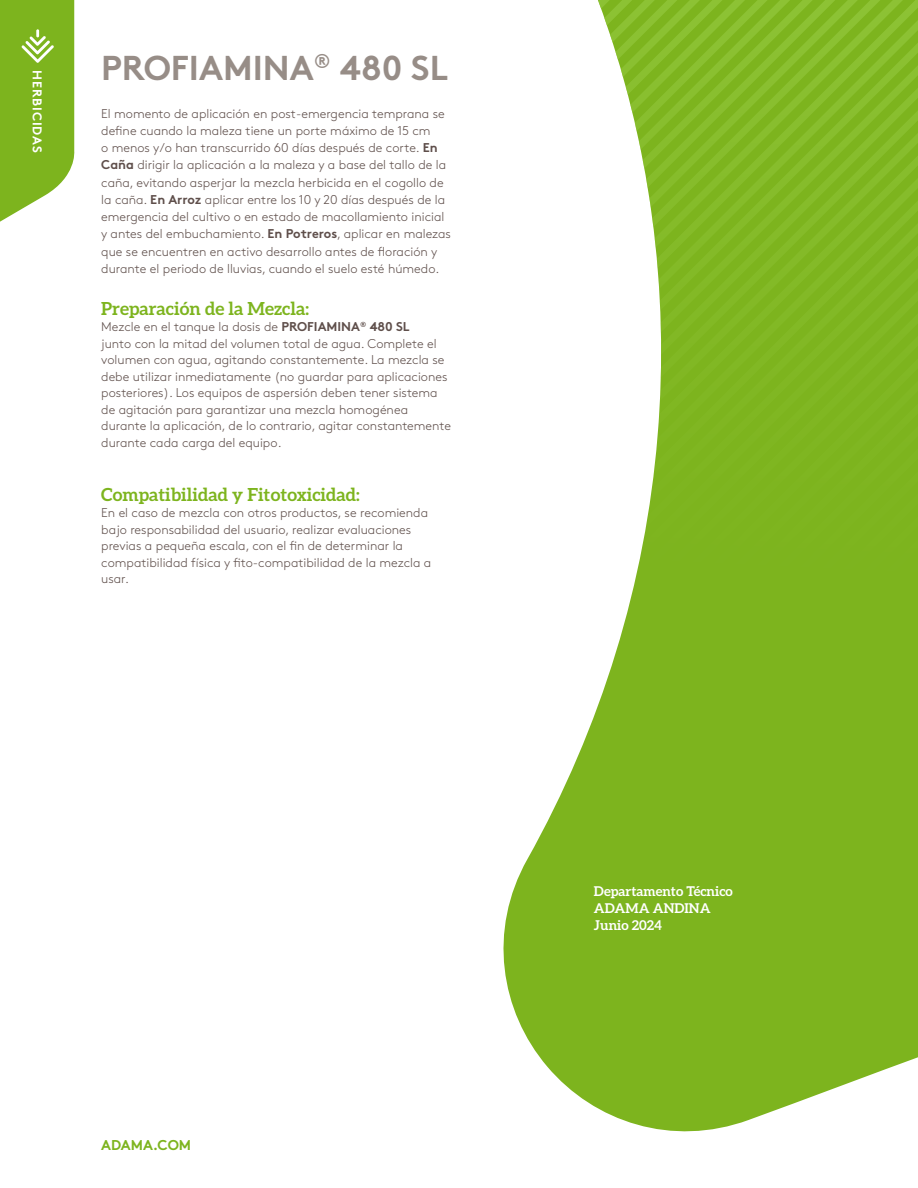
<style>
.page{position:relative;width:918px;height:1188px;background:#fff}
.page>*{position:absolute;margin:0;border:0;box-sizing:border-box;transform-origin:0 0}
.t1{font:700 34.5px "Brown Pro";color:#978d87}
.t2{font:700 18px "Aleo";color:#7db41e}
.t3{font:700 14.25px "Brown Pro";color:#7db41e}
.t4{font:700 13.5px/16.6px "Aleo";color:#fff}
.t5{font:300 12.75px/16.5px "Brown Pro";color:#5f4f4b}
.t6{font:700 12.75px "Brown Pro";letter-spacing:.07em;color:#fff}
.s1{font-weight:700}
</style>
<div class="page">
<svg style="left:503px;top:658px;width:415px;height:474px;fill:#7db41e"></svg>
<svg style="left:598px;top:0;width:282px;height:18px;background:#85ba2a"></svg>
<svg style="left:604px;top:18px;width:314px;height:203px;background:#8dbe38"></svg>
<svg style="left:652px;top:221px;width:266px;height:22px;background:#81b724"></svg>
<svg style="left:614px;top:243px;width:304px;height:415px;background:#8dbd39"></svg>
<svg style="left:0;top:0;width:75px;height:222px;background:#8ebe3c"></svg>
<p class="t6" style="left:48px;top:70px;width:84px;rotate:90deg">HERBICIDAS</p>
<h1 class="t1" style="left:101px;top:40px;width:348px">PROFIAMINA<sup>®</sup> 480 SL</h1>
<p class="t5" style="left:101px;top:104px;width:351px;line-height:17.2px">El momento de aplicación en post-emergencia temprana se define cuando la maleza tiene un porte máximo de 15 cm<br>o menos y/o han transcurrido 60 días después de corte. <span class="s1">En Caña</span> dirigir la aplicación a la maleza y a base del tallo de la caña, evitando asperjar la mezcla herbicida en el cogollo de la caña. <span class="s1">En Arroz</span> aplicar entre los 10 y 20 días después de la emergencia del cultivo o en estado de macollamiento inicial y antes del embuchamiento. <span class="s1">En Potreros</span>, aplicar en malezas que se encuentren en activo desarrollo antes de floración y durante el periodo de lluvias, cuando el suelo esté húmedo.</p>
<h2 class="t2" style="left:101px;top:298px;width:209px">Preparación de la Mezcla:</h2>
<p class="t5" style="left:101px;top:318px;width:351px">Mezcle en el tanque la dosis de <span class="s1">PROFIAMINA</span><sup>®</sup> <span class="s1">480 SL<br></span>junto con la mitad del volumen total de agua. Complete el volumen con agua, agitando constantemente. La mezcla se debe utilizar inmediatamente (no guardar para aplicaciones posteriores). Los equipos de aspersión deben tener sistema de agitación para garantizar una mezcla homogénea durante la aplicación, de lo contrario, agitar constantemente durante cada carga del equipo.</p>
<h2 class="t2" style="left:101px;top:484px;width:260px">Compatibilidad y Fitotoxicidad:</h2>
<p class="t5" style="left:101px;top:504px;width:332px">En el caso de mezcla con otros productos, se recomienda bajo responsabilidad del usuario, realizar evaluaciones previas a pequeña escala, con el fin de determinar la compatibilidad física y fito-compatibilidad de la mezcla a usar.</p>
<p class="t3" style="left:101px;top:1134px;width:91px">ADAMA.COM</p>
<p class="t4" style="left:594px;top:883px;width:140px">Departamento Técnico<br>ADAMA ANDINA<br>Junio 2024</p>
</div>
